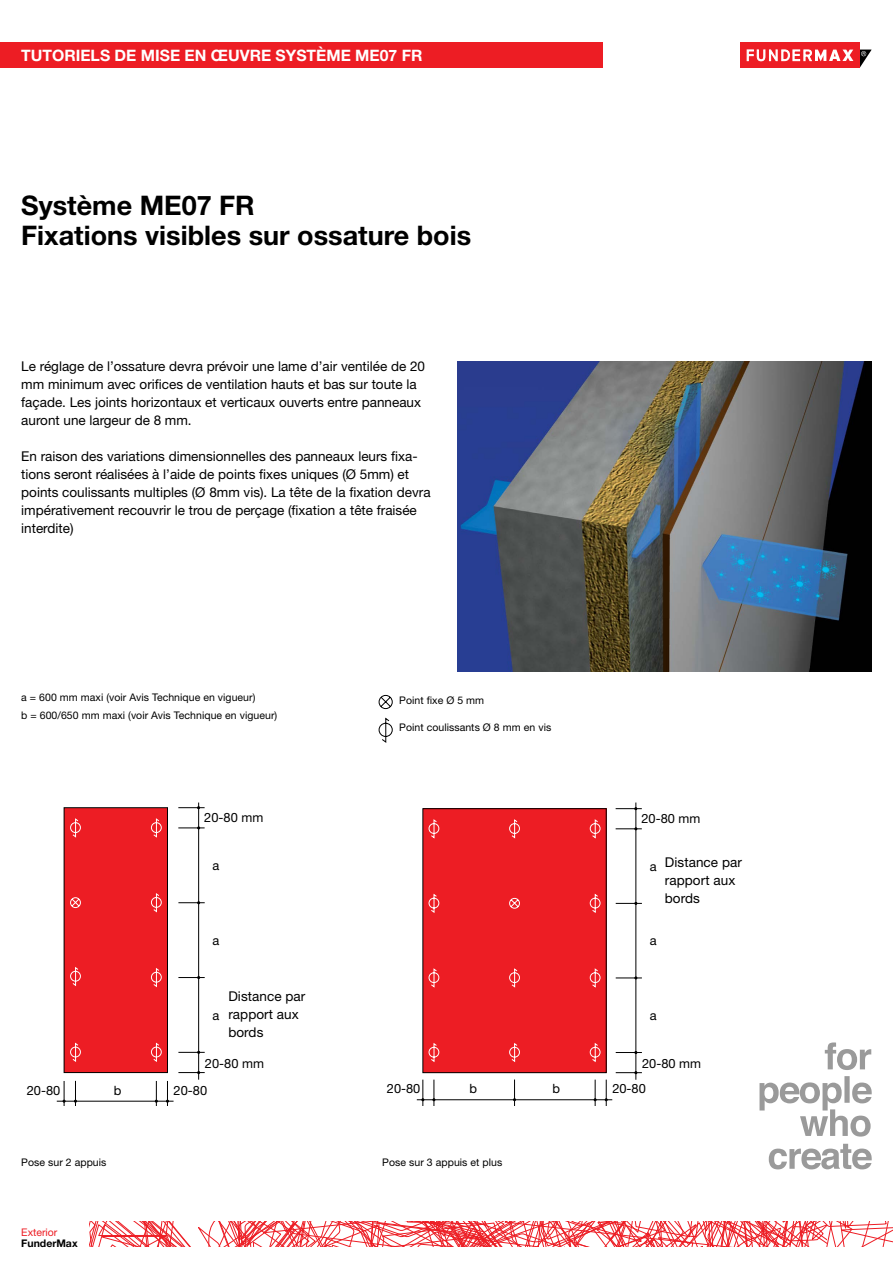
<style>
.page{position:relative;width:893px;height:1263px;background:#fff}
.page>*{position:absolute;margin:0;border:0;box-sizing:border-box;transform-origin:0 0}
.t1{font:700 27px/30px "Helvetica Neue LT Pro";color:#000}
.t2{font:700 15.75px "Helvetica Neue LT Pro";color:#fff}
.t3{font:13.5px/18px "Helvetica Neue LT Pro";color:#000}
.t4{font:12.9px "Helvetica Neue LT Pro";color:#000}
.t5{font:12.75px "Helvetica Neue LT Pro";color:#000}
.t6{font:10.5px/18px "Helvetica Neue LT Pro";letter-spacing:.005em;color:#000}
.t7{font:700 10.5px "Helvetica Neue LT Pro";color:#000}
.t8{font:10.5px "Helvetica Neue LT Pro";color:#ed1d24}
</style>
<div class="page">
<div style="left:740px;top:43px;width:119px;height:25px;background:#ed1d24"></div>
<svg style="left:746px;top:49px;width:125px;height:19px"></svg>
<div style="left:0;top:43px;width:602px;height:25px;background:#ed1d24"></div>
<svg style="left:89px;top:1221px;width:804px;height:26px"></svg>
<svg style="left:769px;top:1144px;width:103px;height:25px"></svg>
<svg style="left:759px;top:1076px;width:113px;height:60px"></svg>
<svg style="left:825px;top:1042px;width:46px;height:28px"></svg>
<div style="left:423px;top:809px;width:183px;height:264px;background:#ed1d24"></div>
<div style="left:423px;top:808px;width:183px;height:265px;border:1px solid #000"></div>
<svg style="left:616px;top:1071px;width:26px;height:3px"></svg>
<svg style="left:616px;top:1051px;width:26px;height:3px"></svg>
<svg style="left:616px;top:977px;width:26px;height:2px"></svg>
<svg style="left:616px;top:902px;width:26px;height:3px"></svg>
<svg style="left:616px;top:827px;width:26px;height:3px"></svg>
<svg style="left:616px;top:807px;width:26px;height:3px"></svg>
<hr style="left:636px;top:802px;width:1px;height:278px;background:#000">
<hr style="left:417px;top:1099px;width:195px;height:1px;background:#000">
<svg style="left:422px;top:1079px;width:2px;height:27px"></svg>
<svg style="left:433px;top:1079px;width:2px;height:27px"></svg>
<svg style="left:594px;top:1079px;width:2px;height:27px"></svg>
<svg style="left:605px;top:1079px;width:2px;height:27px"></svg>
<svg style="left:513px;top:1079px;width:3px;height:27px"></svg>
<svg style="left:428px;top:819px;width:11px;height:19px"></svg>
<svg style="left:509px;top:819px;width:11px;height:19px"></svg>
<svg style="left:590px;top:819px;width:11px;height:19px"></svg>
<svg style="left:428px;top:968px;width:11px;height:20px"></svg>
<svg style="left:509px;top:968px;width:11px;height:20px"></svg>
<svg style="left:590px;top:968px;width:11px;height:20px"></svg>
<svg style="left:428px;top:894px;width:11px;height:19px"></svg>
<svg style="left:590px;top:894px;width:11px;height:19px"></svg>
<svg style="left:428px;top:1043px;width:11px;height:19px"></svg>
<svg style="left:509px;top:1043px;width:11px;height:19px"></svg>
<svg style="left:590px;top:1043px;width:11px;height:19px"></svg>
<svg style="left:509px;top:898px;width:11px;height:11px"></svg>
<div style="left:64px;top:808px;width:103px;height:264px;background:#ed1d24"></div>
<div style="left:64px;top:807px;width:104px;height:266px;border:1px solid #000"></div>
<svg style="left:178px;top:1071px;width:27px;height:3px"></svg>
<svg style="left:178px;top:1051px;width:27px;height:2px"></svg>
<svg style="left:178px;top:976px;width:27px;height:3px"></svg>
<svg style="left:178px;top:901px;width:27px;height:3px"></svg>
<svg style="left:178px;top:827px;width:27px;height:2px"></svg>
<svg style="left:178px;top:806px;width:27px;height:3px"></svg>
<hr style="left:198px;top:802px;width:1px;height:278px;background:#000">
<hr style="left:57px;top:1101px;width:117px;height:1px;background:#000">
<svg style="left:63px;top:1081px;width:2px;height:25px"></svg>
<svg style="left:155px;top:1081px;width:3px;height:25px"></svg>
<svg style="left:166px;top:1081px;width:3px;height:25px"></svg>
<svg style="left:74px;top:1081px;width:3px;height:25px"></svg>
<svg style="left:70px;top:818px;width:11px;height:20px"></svg>
<svg style="left:151px;top:818px;width:11px;height:20px"></svg>
<svg style="left:70px;top:967px;width:11px;height:19px"></svg>
<svg style="left:151px;top:968px;width:11px;height:19px"></svg>
<svg style="left:151px;top:893px;width:11px;height:19px"></svg>
<svg style="left:70px;top:1042px;width:11px;height:20px"></svg>
<svg style="left:151px;top:1042px;width:11px;height:20px"></svg>
<svg style="left:70px;top:897px;width:11px;height:11px"></svg>
<svg style="left:378px;top:695px;width:15px;height:14px"></svg>
<svg style="left:378px;top:717px;width:15px;height:26px"></svg>
<img style="left:457px;top:361px;width:415px;height:311px">
<p class="t2" style="left:21px;top:45px;width:401px">tutoriels de mise en œuvre système me07 FR</p>
<h1 class="t1" style="left:21px;top:189px;width:451px">Système ME07 FR<br>Fixations visibles sur ossature bois</h1>
<p class="t3" style="left:21px;top:357px;width:405px">Le réglage de l’ossature devra prévoir une lame d’air ventilée de 20 mm minimum avec orifices de ventilation hauts et bas sur toute la façade. Les joints horizontaux et verticaux ouverts entre panneaux auront une largeur de 8 mm.</p>
<p class="t3" style="left:21px;top:447px;width:411px">En raison des variations dimensionnelles des panneaux leurs fixa&shy;tions seront réalisées à l’aide de points fixes uniques (Ø 5mm) et points coulissants multiples (Ø 8mm vis). La tête de la fixation devra impérativement recouvrir le trou de perçage (fixation a tête fraisée interdite)</p>
<p class="t6" style="left:21px;top:688px;width:258px">a = 600 mm maxi (voir Avis Technique en vigueur)<br>b = 600/650 mm maxi (voir Avis Technique en vigueur)</p>
<p class="t6" style="left:399px;top:691px;width:87px">Point fixe Ø 5 mm</p>
<p class="t6" style="left:399px;top:718px;width:154px">Point coulissants Ø 8 mm en vis</p>
<p class="t4" style="left:204px;top:809px;width:61px">20-80 mm</p>
<p class="t5" style="left:641px;top:810px;width:60px">20-80 mm</p>
<p class="t4" style="left:213px;top:857px;width:8px">a</p>
<p class="t5" style="left:650px;top:858px;width:8px">a</p>
<p class="t3" style="left:665px;top:853px;width:79px">Distance par rapport aux bords</p>
<p class="t4" style="left:213px;top:932px;width:8px">a</p>
<p class="t5" style="left:650px;top:933px;width:8px">a</p>
<p class="t4" style="left:213px;top:1007px;width:8px">a</p>
<p class="t3" style="left:228px;top:987px;width:79px">Distance par rapport aux bords</p>
<p class="t5" style="left:650px;top:1008px;width:8px">a</p>
<p class="t4" style="left:205px;top:1055px;width:61px">20-80 mm</p>
<p class="t5" style="left:642px;top:1055px;width:60px">20-80 mm</p>
<p class="t4" style="left:27px;top:1082px;width:35px">20-80</p>
<p class="t4" style="left:114px;top:1082px;width:9px">b</p>
<p class="t4" style="left:174px;top:1082px;width:35px">20-80</p>
<p class="t5" style="left:387px;top:1081px;width:35px">20-80</p>
<p class="t5" style="left:469px;top:1081px;width:9px">b</p>
<p class="t5" style="left:553px;top:1081px;width:9px">b</p>
<p class="t5" style="left:612px;top:1081px;width:35px">20-80</p>
<p class="t6" style="left:21px;top:1153px;width:87px">Pose sur 2 appuis</p>
<p class="t6" style="left:382px;top:1152px;width:122px">Pose sur 3 appuis et plus</p>
<p class="t8" style="left:21px;top:1226px;width:38px">Exterior</p>
<p class="t7" style="left:21px;top:1236px;width:58px">FunderMax</p>
</div>
